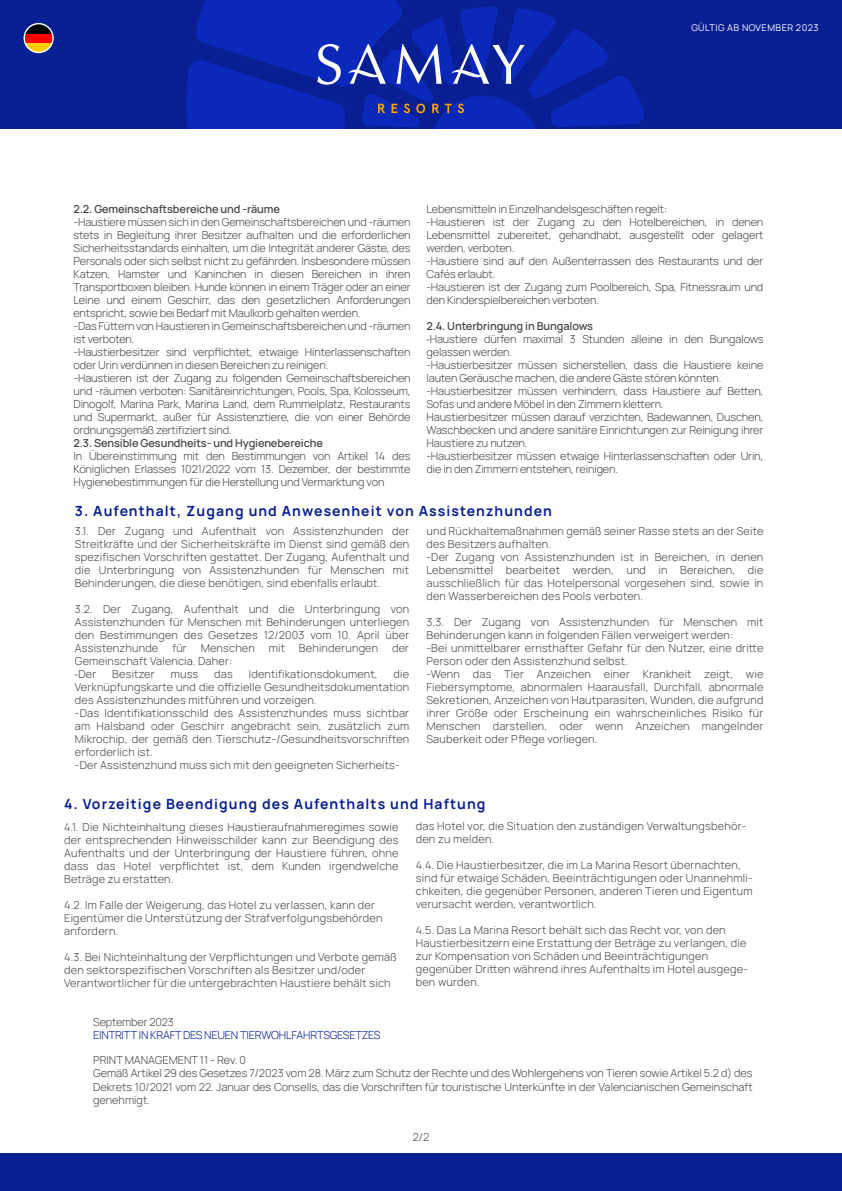
<style>
.page{position:relative;width:842px;height:1191px;background:#fff}
.page>*{position:absolute;margin:0;border:0;box-sizing:border-box;transform-origin:0 0}
.t1{font:700 14px "Manrope";letter-spacing:.075em;color:#081e93}
.t2{font:300 11px/13px "Manrope";color:#464749;text-align:justify}
.t3{font:300 11px/13px "Manrope";letter-spacing:.02em;color:#464749}
.t4{font:300 11px/13px "Manrope";letter-spacing:.025em;color:#464749}
.t5{font:600 11px "Manrope";letter-spacing:-.01em;color:#464749}
.t6{font:300 11px "Manrope";letter-spacing:-.015em;color:#081e93}
.t7{font:9.2px "Manrope";letter-spacing:.05em;color:#fff}
.s1{font-weight:600}
.s2{font-family:"Myriad Pro";font-weight:400}
</style>
<div class="page">
<div style="left:0;top:0;width:842px;height:128px;background:#081e93"></div>
<svg style="left:24px;top:23px;width:30px;height:30px"></svg>
<svg style="left:25px;top:43px;width:27px;height:9px"></svg>
<div style="left:25px;top:33px;width:27px;height:10px;background:#f00"></div>
<svg style="left:25px;top:24px;width:27px;height:9px"></svg>
<div style="left:0;top:1153px;width:842px;height:38px;background:#081e93"></div>
<svg style="left:186px;top:0;width:458px;height:128px"></svg>
<p class="t7" style="left:691px;top:21px;width:129px">GÜLTIG AB NOVEMBER 2023</p>
<p class="t5" style="left:74px;top:200px;width:208px">2.2. Gemeinschaftsbereiche und -räume</p>
<p class="t2" style="left:74px;top:215px;width:338px;text-align:left">-Haustiere müssen sich in den Gemeinschaftsbereichen und -räumen stets in Begleitung ihrer Besitzer aufhalten und die erforderlichen Sicherheitsstandards einhalten, um die Integrität anderer Gäste, des Personals oder sich selbst nicht zu gefährden. Insbesondere müssen Katzen, Hamster und Kaninchen in diesen Bereichen in ihren Transportboxen bleiben. Hunde können in einem Träger oder an einer Leine und einem Geschirr, das den gesetzlichen Anforderungen entspricht, sowie bei Bedarf mit Maulkorb gehalten werden.<br>-Das Füttern von Haustieren in Gemeinschaftsbereichen und -räumen ist verboten.<br>-Haustierbesitzer sind verpflichtet, etwaige Hinterlassenschaften oder Urin verdünnen in diesen Bereichen zu reinigen.<br>-Haustieren ist der Zugang zu folgenden Gemeinschaftsbereichen und -räumen verboten: Sanitäreinrichtungen, Pools, Spa, Kolosseum, Dinogolf, Marina Park, Marina Land, dem Rummelplatz, Restaurants und Supermarkt, außer für Assistenztiere, die von einer Behörde ordnungsgemäß zertifiziert sind.</p>
<p class="t5" style="left:74px;top:434px;width:251px">2.3. Sensible Gesundheits- und Hygienebereiche</p>
<p class="t2" style="left:74px;top:449px;width:338px">In Übereinstimmung mit den Bestimmungen von Artikel 14 des Königlichen Erlasses 1021/2022 vom 13. Dezember, der bestimmte Hygienebestimmungen für die Herstellung und Vermarktung von</p>
<p class="t2" style="left:426px;top:202px;width:338px;text-align:left">Lebensmitteln in Einzelhandelsgeschäften regelt:<br>-Haustieren ist der Zugang zu den Hotelbereichen, in denen Lebensmittel zubereitet, gehandhabt, ausgestellt oder gelagert werden, verboten.<br>-Haustiere sind auf den Außenterrassen des Restaurants und der Cafés erlaubt.<br>-Haustieren ist der Zugang zum Poolbereich, Spa, Fitnessraum und den Kinderspielbereichen verboten.</p>
<p class="t2" style="left:426px;top:319px;width:338px;text-align:left"><span class="s1">2.4. Unterbringung in Bungalows<br></span><span class="s2">-</span>Haustiere dürfen maximal 3 Stunden alleine in den Bungalows gelassen werden.<br>-Haustierbesitzer müssen sicherstellen, dass die Haustiere keine lauten Geräusche machen, die andere Gäste stören könnten. -Haustierbesitzer müssen verhindern, dass Haustiere auf Betten, Sofas und andere Möbel in den Zimmern klettern.<br>Haustierbesitzer müssen darauf verzichten, Badewannen, Duschen, Waschbecken und andere sanitäre Einrichtungen zur Reinigung ihrer Haustiere zu nutzen.<br>-Haustierbesitzer müssen etwaige Hinterlassenschaften oder Urin, die in den Zimmern entstehen, reinigen.</p>
<p class="t1" style="left:75px;top:499px;width:478px">3. Aufenthalt, Zugang und Anwesenheit von Assistenzhunden</p>
<p class="t2" style="left:75px;top:524px;width:336px">3.1. Der Zugang und Aufenthalt von Assistenzhunden der Streitkräfte und der Sicherheitskräfte im Dienst sind gemäß den spezifischen Vorschriften gestattet. Der Zugang, Aufenthalt und die Unterbringung von Assistenzhunden für Menschen mit Behinderungen, die diese benötigen, sind ebenfalls erlaubt.</p>
<p class="t2" style="left:75px;top:602px;width:336px">3.2. Der Zugang, Aufenthalt und die Unterbringung von Assistenzhunden für Menschen mit Behinderungen unterliegen den Bestimmungen des Gesetzes 12/2003 vom 10. April über Assistenzhunde</p>
<p class="t3" style="left:426px;top:523px;width:338px">und Rückhaltemaßnahmen gemäß seiner Rasse stets an der Seite des Besitzers aufhalten.<br>-Der Zugang von Assistenzhunden ist in Bereichen, in denen Lebensmittel bearbeitet werden, und in Bereichen, die ausschließlich für das Hotelpersonal vorgesehen sind, sowie in den Wasserbereichen des Pools verboten.</p>
<p class="t3" style="left:426px;top:614px;width:338px">3.3. Der Zugang von Assistenzhunden für Menschen mit Behinderungen kann in folgenden Fällen verweigert werden:<br>-Bei unmittelbarer ernsthafter Gefahr für den Nutzer, eine dritte Person oder den Assistenzhund selbst.<br>-Wenn das Tier Anzeichen einer Krankheit zeigt, wie Fiebersymptome, abnormalen Haarausfall, Durchfall, abnormale Sekretionen, Anzeichen von Hautparasiten, Wunden, die aufgrund ihrer Größe oder Erscheinung ein wahrscheinliches Risiko für Menschen darstellen, oder wenn Anzeichen mangelnder Sauberkeit oder Pflege vorliegen.</p>
<p class="t2" style="left:172px;top:641px;width:16px">für</p>
<p class="t3" style="left:201px;top:641px;width:55px">Menschen</p>
<p class="t2" style="left:269px;top:641px;width:18px">mit</p>
<p class="t3" style="left:299px;top:641px;width:81px">Behinderungen</p>
<p class="t2" style="left:392px;top:641px;width:19px">der</p>
<p class="t3" style="left:75px;top:654px;width:159px">Gemeinschaft Valencia. Daher: <span class="s2">-</span>Der</p>
<p class="t3" style="left:112px;top:667px;width:44px">Besitzer</p>
<p class="t2" style="left:171px;top:667px;width:29px">muss</p>
<p class="t2" style="left:214px;top:667px;width:20px">das</p>
<p class="t3" style="left:249px;top:667px;width:130px">Identifikationsdokument,</p>
<p class="t3" style="left:75px;top:667px;width:336px;text-indent:319px">die Verknüpfungskarte und die offizielle Gesundheitsdokumentation des Assistenzhundes mitführen und vorzeigen.<br>-Das Identifikationsschild des Assistenzhundes muss sichtbar am Halsband oder Geschirr angebracht sein, zusätzlich zum Mikrochip, der gemäß den Tierschutz-/Gesundheitsvorschriften erforderlich ist.<br>-Der Assistenzhund muss sich mit den geeigneten Sicherheits-</p>
<p class="t1" style="left:64px;top:792px;width:423px">4. Vorzeitige Beendigung des Aufenthalts und Haftung</p>
<p class="t2" style="left:64px;top:819px;width:336px">4.1. Die Nichteinhaltung dieses Haustieraufnahmeregimes sowie der entsprechenden Hinweisschilder kann zur Beendigung des Aufenthalts und der Unterbringung der Haustiere führen, ohne dass das Hotel verpflichtet ist, dem Kunden irgendwelche Beträge zu erstatten.</p>
<p class="t4" style="left:64px;top:897px;width:320px">4.2. Im Falle der Weigerung, das Hotel zu verlassen, kann der<br>Eigentümer die Unterstützung der Strafverfolgungsbehörden anfordern.</p>
<p class="t4" style="left:64px;top:949px;width:334px">4.3. Bei Nichteinhaltung der Verpflichtungen und Verbote gemäß den sektorspezifischen Vorschriften als Besitzer und/oder<br>Verantwortlicher für die untergebrachten Haustiere behält sich</p>
<p class="t4" style="left:416px;top:819px;width:332px">das Hotel vor, die Situation den zuständigen Verwaltungsbehör&shy;den zu melden.</p>
<p class="t4" style="left:416px;top:858px;width:338px">4.4. Die Haustierbesitzer, die im La Marina Resort übernachten, sind für etwaige Schäden, Beeinträchtigungen oder Unannehmli&shy;chkeiten, die gegenüber Personen, anderen Tieren und Eigentum verursacht werden, verantwortlich.</p>
<p class="t4" style="left:416px;top:923px;width:334px">4.5. Das La Marina Resort behält sich das Recht vor, von den Haustierbesitzern eine Erstattung der Beträge zu verlangen, die zur Kompensation von Schäden und Beeinträchtigungen gegenüber Dritten während ihres Aufenthalts im Hotel ausgege&shy;ben wurden.</p>
<p class="t2" style="left:93px;top:1015px;width:82px">September 2023</p>
<p class="t6" style="left:93px;top:1027px;width:289px">EINTRITT IN KRAFT DES NEUEN TIERWOHLFAHRTSGESETZES</p>
<p class="t2" style="left:93px;top:1053px;width:661px;text-align:left">PRINT MANAGEMENT 11 - Rev. 0<br>Gemäß Artikel 29 des Gesetzes 7/2023 vom 28. März zum Schutz der Rechte und des Wohlergehens von Tieren sowie Artikel 5.2 d) des Dekrets 10/2021 vom 22. Januar des Consells, das die Vorschriften für touristische Unterkünfte in der Valencianischen Gemeinschaft genehmigt.</p>
<p class="t2" style="left:413px;top:1129px;width:18px">2/2</p>
</div>
